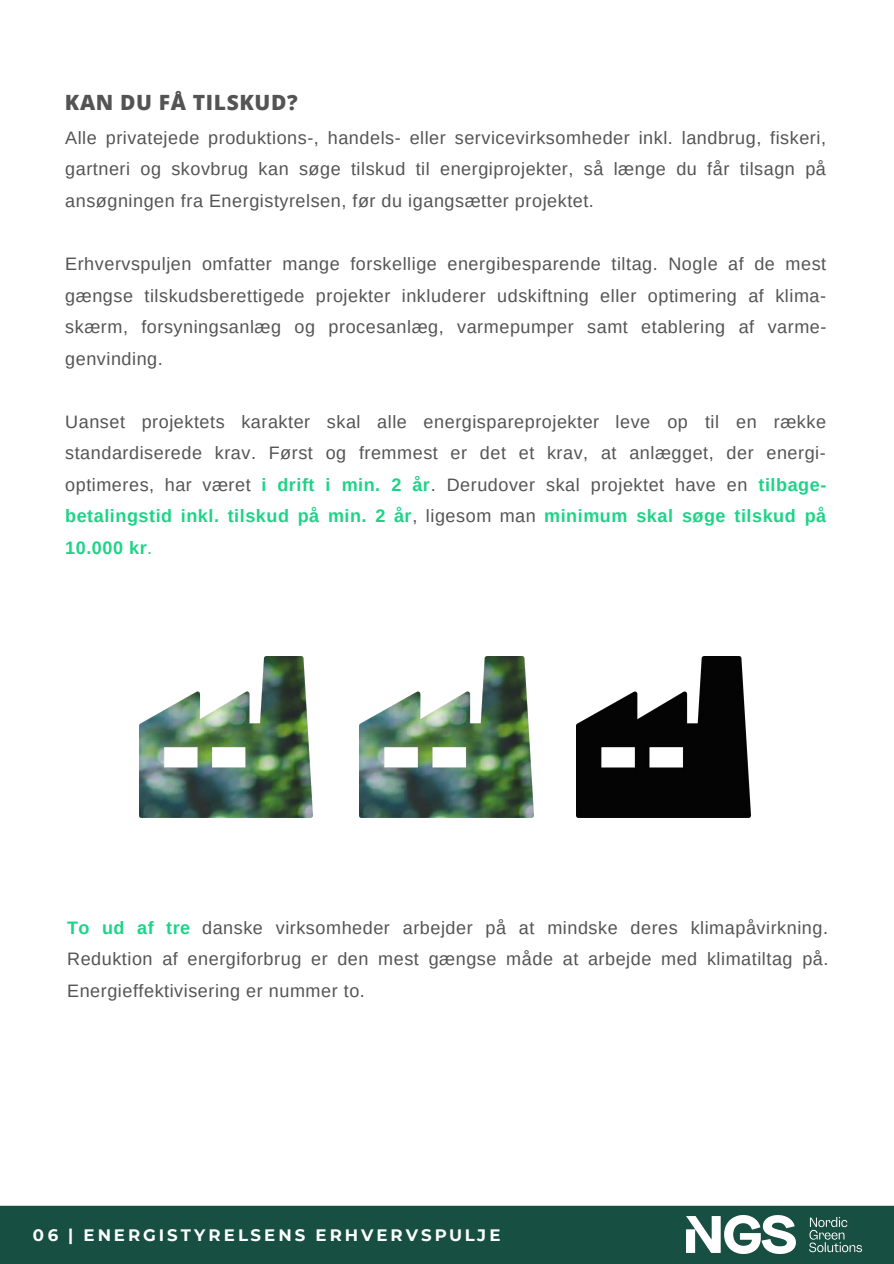
<style>
.page{position:relative;width:894px;height:1264px;background:#fff}
.page>*{position:absolute;margin:0;border:0;box-sizing:border-box;transform-origin:0 0}
.t1{font:800 21px "Open Sans";letter-spacing:.03em;color:#545454}
.t2{font:18px/31.5px "Arimo";letter-spacing:.03em;color:#545454;text-align:justify}
.t3{font:700 16.5px "Montserrat";letter-spacing:.18em;color:#fff}
.s1{font-weight:700;color:#1cd487}
.s2{color:#1cd487}
</style>
<div class="page">
<div style="left:0;top:1205px;width:893px;height:58px;background:#174f42"></div>
<img style="left:139px;top:656px;width:174px;height:161px">
<img style="left:359px;top:656px;width:174px;height:161px">
<img style="left:576px;top:656px;width:174px;height:161px">
<img style="left:686px;top:1215px;width:175px;height:37px">
<p class="t1" style="left:65px;top:88px;width:234px">KAN DU FÅ TILSKUD?</p>
<p class="t2" style="left:65px;top:122px;width:762px">Alle privatejede produktions-, handels- eller servicevirksomheder inkl. landbrug, fiskeri, gartneri og skovbrug kan søge tilskud til energiprojekter, så længe du får tilsagn på ansøgningen fra Energistyrelsen, før du igangsætter projektet.</p>
<p class="t2" style="left:65px;top:248px;width:762px">Erhvervspuljen omfatter mange forskellige energibesparende tiltag. Nogle af de mest gængse tilskudsberettigede projekter inkluderer udskiftning eller optimering af klima&shy;skærm, forsyningsanlæg og procesanlæg, varmepumper samt etablering af varme&shy;genvinding.</p>
<p class="t2" style="left:65px;top:405px;width:762px">Uanset projektets karakter skal alle energispareprojekter leve op til en række standardiserede krav. Først og fremmest er det et krav, at anlægget, der energi&shy;optimeres, har været <span class="s1">i drift i min. 2 år</span>. Derudover skal projektet have en <span class="s1">tilbage&shy;betalingstid inkl. tilskud på min. 2 år</span>, ligesom man <span class="s1">minimum skal søge tilskud på 10.000 kr</span><span class="s2">.</span></p>
<p class="t2" style="left:67px;top:911px;width:762px"><span class="s1">To ud af tre</span> danske virksomheder arbejder på at mindske deres klimapåvirkning.<br>Reduktion af energiforbrug er den mest gængse måde at arbejde med klimatiltag på.<br>Energieffektivisering er nummer to.</p>
<p class="t3" style="left:33px;top:1223px;width:469px">06 | ENERGISTYRELSENS ERHVERVSPULJE</p>
</div>
